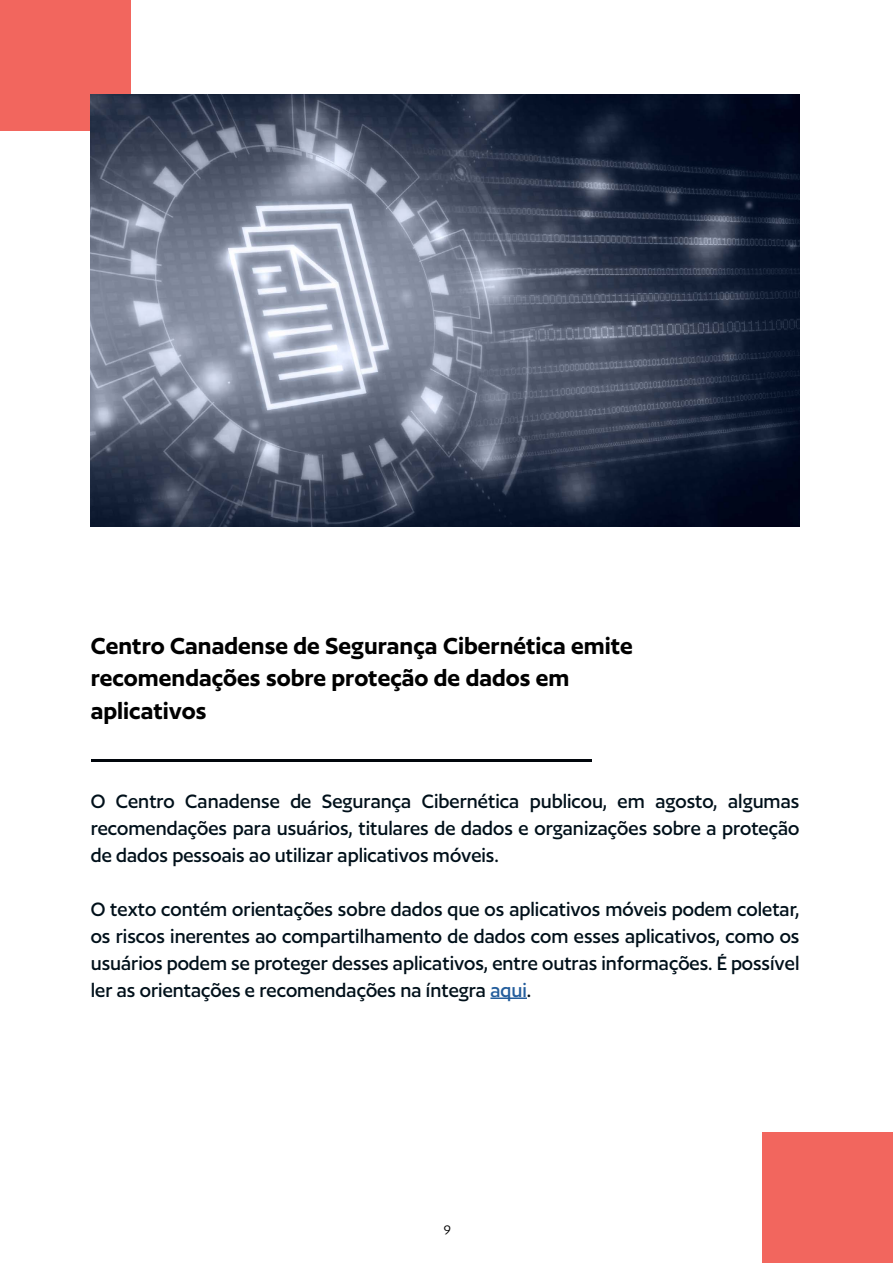
<style>
.page{position:relative;width:893px;height:1263px;background:#fff}
.page>*{position:absolute;margin:0;border:0;box-sizing:border-box;transform-origin:0 0}
.t1{font:600 27px/32.4px "Author";color:#000}
.t2{font:700 22.5px/27px "Author Variable";color:#00101a;text-align:justify}
.t3{font:15px "Author";color:#000}
.s1{color:#235d9c}
</style>
<div class="page">
<div style="left:0;top:0;width:131px;height:131px;background:#f2665e"></div>
<hr style="left:490px;top:997px;width:37px;height:2px;background:#235d9c">
<hr style="left:91px;top:760px;width:500px;height:2px;background:#01060c">
<img style="left:91px;top:95px;width:708px;height:431px">
<div style="left:762px;top:1132px;width:131px;height:131px;background:#f2665e"></div>
<p class="t1" style="left:91px;top:629px;width:544px">Centro Canadense de Segurança Cibernética emite recomendações sobre proteção de dados em aplicativos</p>
<p class="t2" style="left:91px;top:787px;width:710px">O Centro Canadense de Segurança Cibernética publicou, em agosto, algumas recomendações para usuários, titulares de dados e organizações sobre a proteção de dados pessoais ao utilizar aplicativos móveis.</p>
<p class="t2" style="left:91px;top:895px;width:710px">O texto contém orientações sobre dados que os aplicativos móveis podem coletar, os riscos inerentes ao compartilhamento de dados com esses aplicativos, como os usuários podem se proteger desses aplicativos, entre outras informações. É possível ler as orientações e recomendações na íntegra <span class="s1">aqui</span>.</p>
<p class="t3" style="left:443px;top:1221px;width:9px">9</p>
</div>
